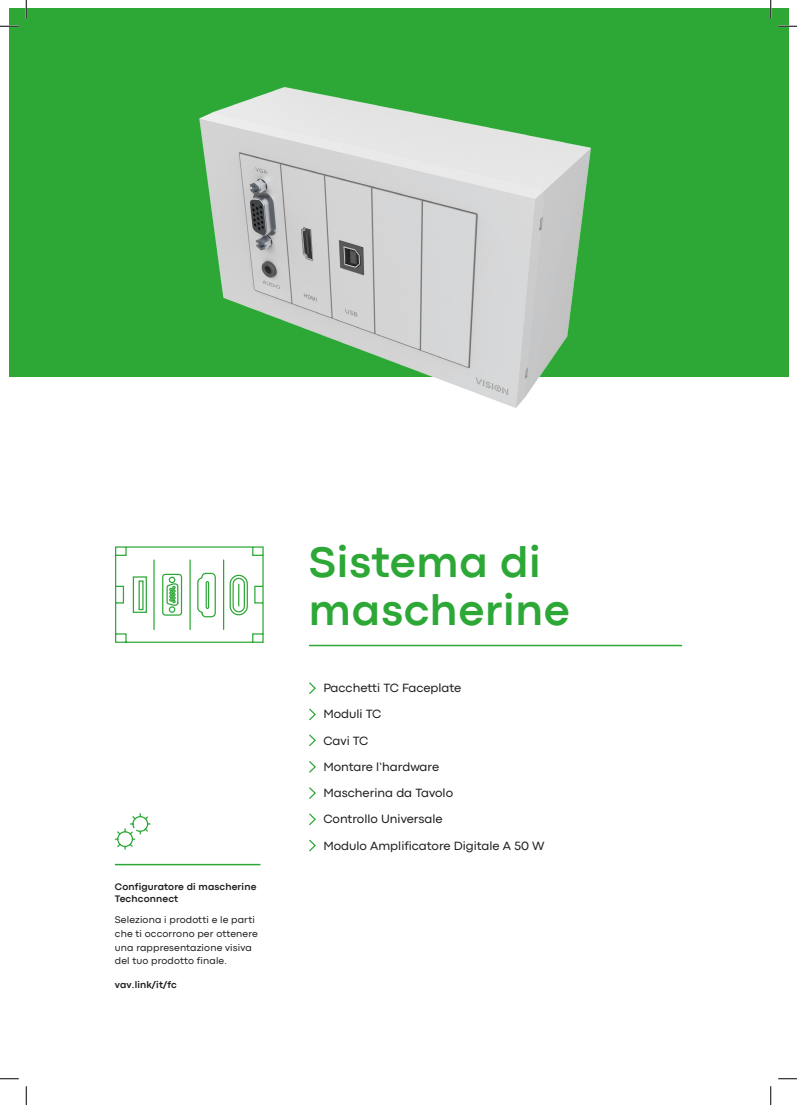
<style>
.page{position:relative;width:797px;height:1105px;background:#fff}
.page>*{position:absolute;margin:0;border:0;box-sizing:border-box;transform-origin:0 0}
.t1{font:700 45px/47.5px "Codec Pro";letter-spacing:.015em;color:#2da837}
.t2{font:12.5px "Codec Pro";color:#1d1d1b}
.t3{font:10px/13.8px "Codec Pro";letter-spacing:.015em;color:#1d1d1b}
.t4{font:700 10px/12px "Codec Pro";letter-spacing:.015em;color:#1d1d1b}
</style>
<div class="page">
<div style="left:9px;top:9px;width:779px;height:368px;background:#2da837"></div>
<hr style="left:309px;top:645px;width:373px;height:1px;background:#2da837">
<hr style="left:115px;top:864px;width:145px;height:1px;background:#2da837">
<svg style="left:309px;top:682px;width:7px;height:12px"></svg>
<svg style="left:309px;top:708px;width:7px;height:13px"></svg>
<svg style="left:309px;top:734px;width:7px;height:13px"></svg>
<svg style="left:309px;top:761px;width:7px;height:12px"></svg>
<svg style="left:309px;top:787px;width:7px;height:12px"></svg>
<svg style="left:309px;top:813px;width:7px;height:13px"></svg>
<svg style="left:309px;top:839px;width:7px;height:13px"></svg>
<svg style="left:114px;top:813px;width:37px;height:37px"></svg>
<img style="left:199px;top:87px;width:392px;height:321px">
<svg style="left:115px;top:546px;width:149px;height:97px"></svg>
<svg style="left:0;top:25px;width:19px;height:2px"></svg>
<svg style="left:778px;top:25px;width:19px;height:2px"></svg>
<svg style="left:0;top:1078px;width:19px;height:1px"></svg>
<svg style="left:778px;top:1078px;width:19px;height:1px"></svg>
<svg style="left:25px;top:0;width:2px;height:19px"></svg>
<svg style="left:25px;top:1086px;width:2px;height:19px"></svg>
<svg style="left:770px;top:0;width:1px;height:19px"></svg>
<svg style="left:770px;top:1086px;width:1px;height:19px"></svg>
<p class="t4" style="left:115px;top:880px;width:143px">Configuratore di mascherine<br>Techconnect</p>
<p class="t3" style="left:115px;top:913px;width:144px">Seleziona i prodotti e le parti che ti occorrono per ottenere</p>
<p class="t3" style="left:115px;top:940px;width:138px">una rappresentazione visiva del tuo prodotto finale.</p>
<p class="t4" style="left:115px;top:979px;width:63px">vav.link/it/fc</p>
<p class="t1" style="left:309px;top:538px;width:262px">Sistema di mascherine</p>
<p class="t2" style="left:323px;top:681px;width:140px">Pacchetti TC Faceplate</p>
<p class="t2" style="left:323px;top:707px;width:60px">Moduli TC</p>
<p class="t2" style="left:323px;top:733px;width:47px">Cavi TC</p>
<p class="t2" style="left:323px;top:759px;width:117px">Montare l’hardware</p>
<p class="t2" style="left:323px;top:786px;width:131px">Mascherina da Tavolo</p>
<p class="t2" style="left:323px;top:812px;width:121px">Controllo Universale</p>
<p class="t2" style="left:323px;top:838px;width:223px">Modulo Amplificatore Digitale A 50 W</p>
</div>
